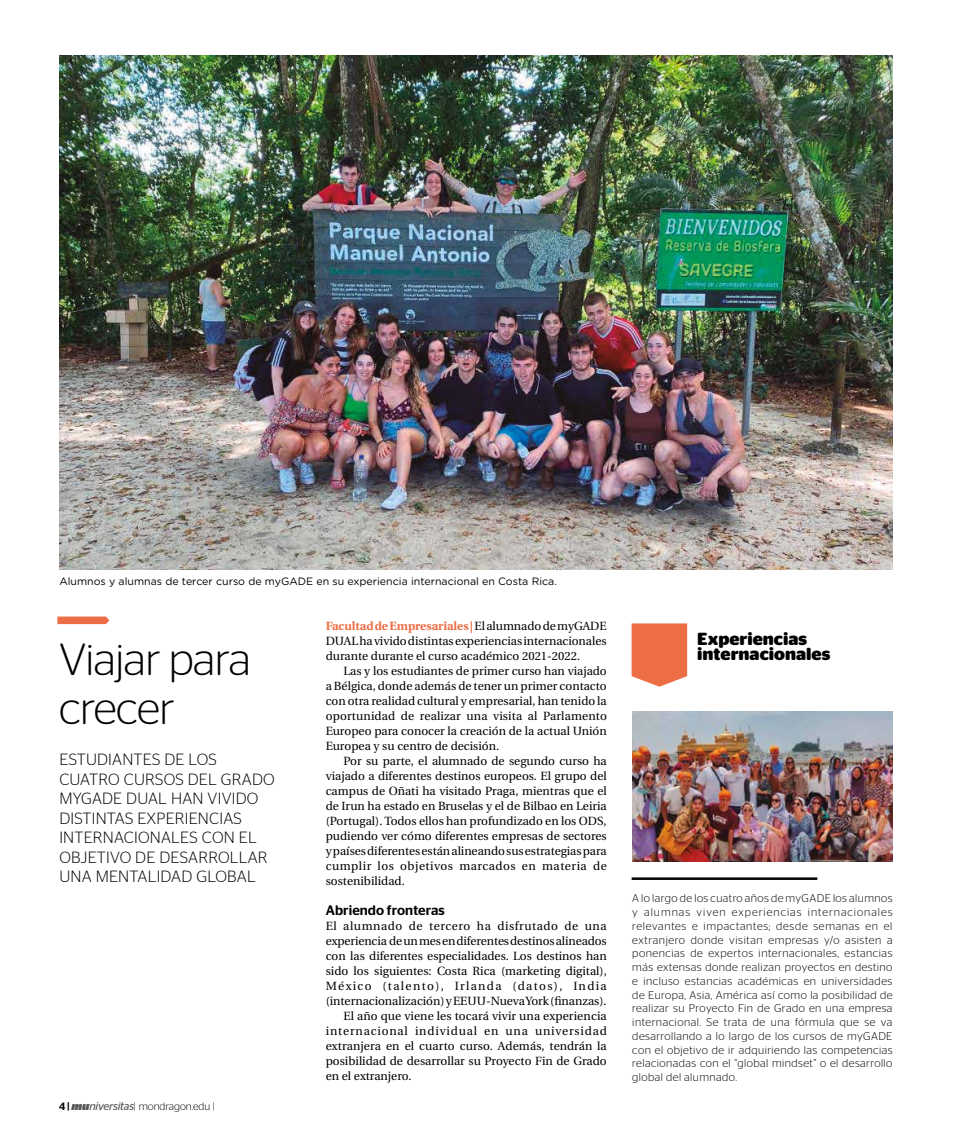
<style>
.page{position:relative;width:957px;height:1134px;background:#fff}
.page>*{position:absolute;margin:0;border:0;box-sizing:border-box;transform-origin:0 0}
.t1{font:300 45px/48.8px "Stag Sans Round";letter-spacing:-.01em;color:#000}
.t2{font:700 17.5px/15px "Stag Sans Round";color:#000}
.t3{font:300 16.25px/19.5px "Stag Sans";letter-spacing:.015em;color:#000}
.t4{font:500 13.75px "Stag Sans";letter-spacing:.005em;color:#000}
.t5{font:11.88px/15px "Utopia";color:#000;text-align:justify}
.t6{font:11.88px "Utopia";letter-spacing:.07em;color:#000}
.t7{font:11.88px "Utopia";letter-spacing:.045em;color:#000}
.t8{font:11.88px "Utopia";letter-spacing:.115em;color:#000}
.t9{font:300 11.25px/13.8px "Stag Sans Round";letter-spacing:.04em;color:#000;text-align:justify}
.t10{font:10.62px "Gotham Rounded";color:#000}
.t11{font:300 10.62px "Stag Sans";color:#000}
.s1{font-weight:500}
.s2{font-weight:900;font-style:italic;font-size:11.25px;color:#575756}
.s3{font-weight:400;font-style:italic;font-size:11.25px;color:#575756}
.s4{font-weight:700;color:#ed6d45}
</style>
<div class="page">
<svg style="left:57px;top:616px;width:53px;height:9px"></svg>
<svg style="left:631px;top:623px;width:56px;height:64px;background:#ee7c58"></svg>
<hr style="left:631px;top:877px;width:186px;height:3px;background:#000">
<img style="left:59px;top:56px;width:833px;height:513px">
<img style="left:632px;top:711px;width:260px;height:151px">
<p class="t10" style="left:59px;top:574px;width:499px">Alumnos y alumnas de tercer curso de myGADE en su experiencia internacional en Costa Rica.</p>
<h1 class="t1" style="left:59px;top:634px;width:193px">Viajar para crecer</h1>
<h3 class="t3" style="left:59px;top:749px;width:217px">ESTUDIANTES DE LOS<br>CUATRO CURSOS DEL GRADO<br>MYGADE DUAL HAN VIVIDO<br>DISTINTAS EXPERIENCIAS<br>INTERNACIONALES CON EL<br>OBJETIVO DE DESARROLLAR<br>UNA MENTALIDAD GLOBAL</h3>
<p class="t11" style="left:59px;top:1100px;width:157px"><span class="s1">4 |</span> <span class="s2">mu</span><span class="s3">niversitas</span>| mondragon.edu |</p>
<p class="t5" style="left:326px;top:619px;width:282px"><span class="s4">Facultad de Empresariales |</span> El alumnado de myGADE DUAL ha vivido distintas experiencias internacionales durante durante el curso académico 2021-2022.</p>
<p class="t5" style="left:326px;top:664px;width:283px;text-indent:18px">Las y los estudiantes de primer curso han viajado a Bélgica, donde además de tener un primer contacto con otra realidad cultural y empresarial, han tenido la oportunidad de realizar una visita al Parlamento Europeo para conocer la creación de la actual Unión Europea y su centro de decisión.</p>
<p class="t5" style="left:326px;top:754px;width:283px;text-indent:18px">Por su parte, el alumnado de segundo curso ha viajado a diferentes destinos europeos. El grupo del campus de Oñati ha visitado Praga, mientras que el de Irun ha estado en Bruselas y el de Bilbao en Leiria (Portugal). Todos ellos han profundizado en los ODS, pudiendo ver cómo diferentes empresas de sectores y países diferentes están alineando sus estrategias para cumplir los objetivos marcados en materia de sostenibilidad.</p>
<p class="t4" style="left:326px;top:902px;width:121px">Abriendo fronteras</p>
<p class="t7" style="left:326px;top:919px;width:282px">El alumnado de tercero ha disfrutado de una</p>
<p class="t5" style="left:326px;top:934px;width:282px">experiencia de un mes en diferentes destinos alineados</p>
<p class="t5" style="left:326px;top:949px;width:282px">con las diferentes especialidades. Los destinos han</p>
<p class="t5" style="left:326px;top:964px;width:283px">sido los siguientes: Costa Rica (marketing digital),</p>
<p class="t8" style="left:326px;top:979px;width:282px">México (talento), Irlanda (datos), India</p>
<p class="t5" style="left:326px;top:994px;width:282px">(internacionalización) y EEUU-Nueva York (finanzas).</p>
<p class="t5" style="left:343px;top:1009px;width:265px">El año que viene les tocará vivir una experiencia</p>
<p class="t6" style="left:326px;top:1024px;width:283px">internacional individual en una universidad</p>
<p class="t5" style="left:326px;top:1039px;width:282px">extranjera en el cuarto curso. Además, tendrán la</p>
<p class="t5" style="left:326px;top:1054px;width:282px">posibilidad de desarrollar su Proyecto Fin de Grado</p>
<p class="t5" style="left:326px;top:1069px;width:87px">en el extranjero.</p>
<h2 class="t2" style="left:697px;top:631px;width:135px">Experiencias internacionales</h2>
<p class="t9" style="left:632px;top:891px;width:262px">A lo largo de los cuatro años de myGADE los alumnos y alumnas viven experiencias internacionales relevantes e impactantes; desde semanas en el extranjero donde visitan empresas y/o asisten a ponencias de expertos internacionales, estancias más extensas donde realizan proyectos en destino e incluso estancias académicas en universidades de Europa, Asia, América así como la posibilidad de realizar su Proyecto Fin de Grado en una empresa internacional. Se trata de una fórmula que se va desarrollando a lo largo de los cursos de myGADE con el objetivo de ir adquiriendo las competencias relacionadas con el “global mindset” o el desarrollo global del alumnado.</p>
</div>
